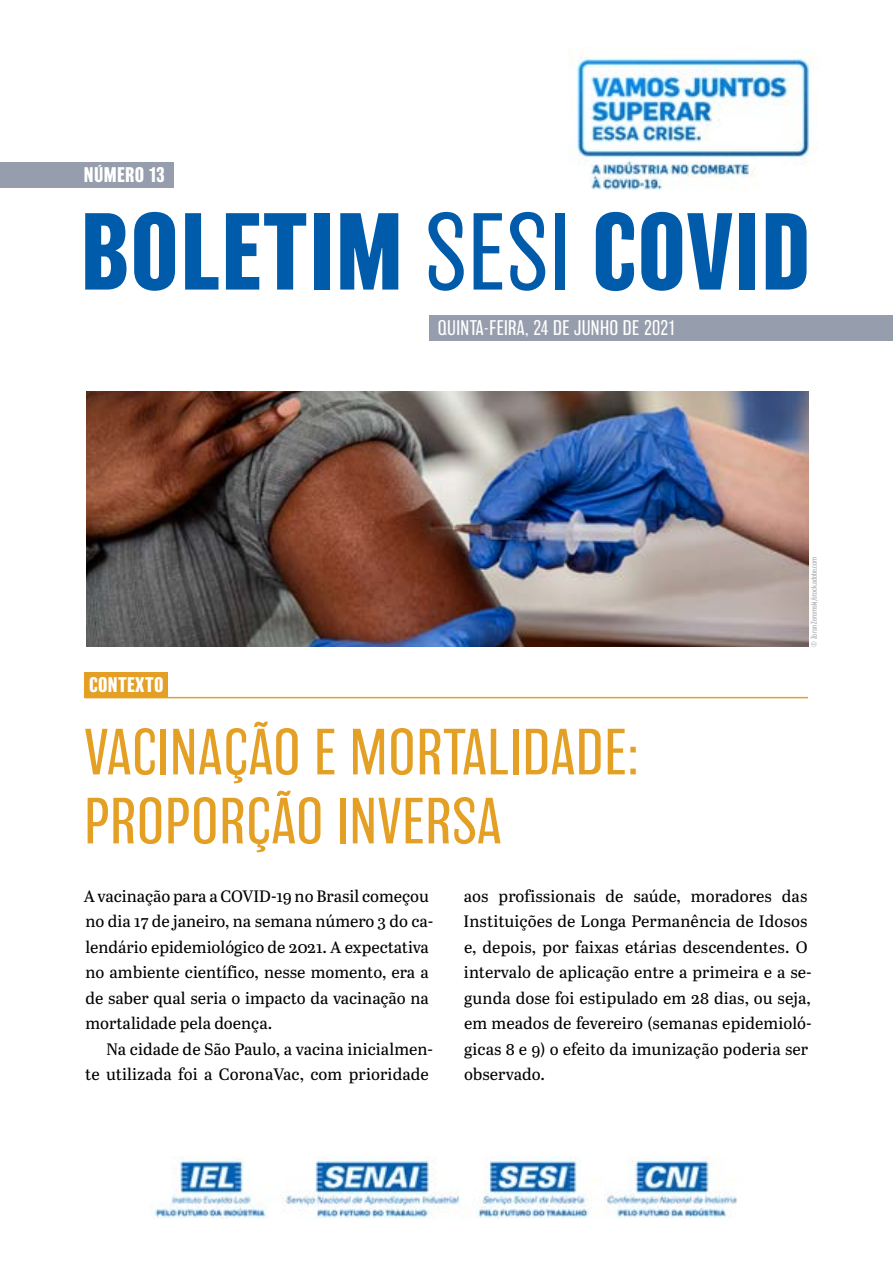
<style>
.page{position:relative;width:893px;height:1263px;background:#fff}
.page>*{position:absolute;margin:0;border:0;box-sizing:border-box;transform-origin:0 0}
.t1{font:700 100.5px "Balboa";letter-spacing:.02em;color:#005caa}
.t2{font:200 60px/69px "Balboa";letter-spacing:.02em;color:#e4a024}
.t3{font:200 19.5px "Balboa";letter-spacing:.02em;color:#fff}
.t4{font:700 19.5px "Balboa";letter-spacing:.02em;color:#fff}
.t5{font:16.5px/25.5px "Abril Text";color:#000}
.t6{font:200 7.5px "Balboa";color:#a7a9ac}
.s1{font-weight:200}
</style>
<div class="page">
<img style="left:570px;top:49px;width:243px;height:141px">
<img style="left:153px;top:1157px;width:584px;height:61px">
<div style="left:429px;top:315px;width:464px;height:26px;background:#969dac"></div>
<div style="left:0;top:162px;width:173px;height:26px;background:#969dac"></div>
<img style="left:86px;top:392px;width:722px;height:255px">
<div style="left:85px;top:672px;width:83px;height:26px;background:#e4a024"></div>
<hr style="left:85px;top:697px;width:723px;height:1px;background:#e4a024">
<p class="t4" style="left:84px;top:163px;width:82px">NÚMERO 13</p>
<h1 class="t1" style="left:81px;top:195px;width:731px">BOLETIM <span class="s1">SESI</span> COVID</h1>
<p class="t3" style="left:438px;top:317px;width:240px">QUINTA-FEIRA, 24 DE JUNHO DE 2021</p>
<p class="t4" style="left:89px;top:673px;width:76px">CONTEXTO</p>
<h2 class="t2" style="left:85px;top:718px;width:555px">VACINAÇÃO E MORTALIDADE:<br>PROPORÇÃO INVERSA</h2>
<p class="t6" style="left:810px;top:647px;width:92px;rotate:-90deg">© Zoran Zeremski/stock.adobe.com</p>
<p class="t5" style="left:84px;top:882px;width:351px">A vacinação para a COVID-19 no Brasil começou no dia 17 de janeiro, na semana número 3 do ca&shy;lendário epidemiológico de 2021. A expectativa no ambiente científico, nesse momento, era a de saber qual seria o impacto da vacinação na mortalidade pela doença.</p>
<p class="t5" style="left:85px;top:1035px;width:350px;text-align:right">Na cidade de São Paulo, a vacina inicialmen-<br>te utilizada foi a CoronaVac, com prioridade</p>
<p class="t5" style="left:463px;top:882px;width:350px">aos profissionais de saúde, moradores das Instituições de Longa Permanência de Idosos e, depois, por faixas etárias descendentes. O intervalo de aplicação entre a primeira e a se&shy;gunda dose foi estipulado em 28 dias, ou seja, em meados de fevereiro (semanas epidemioló&shy;gicas 8 e 9) o efeito da imunização poderia ser observado.</p>
</div>
